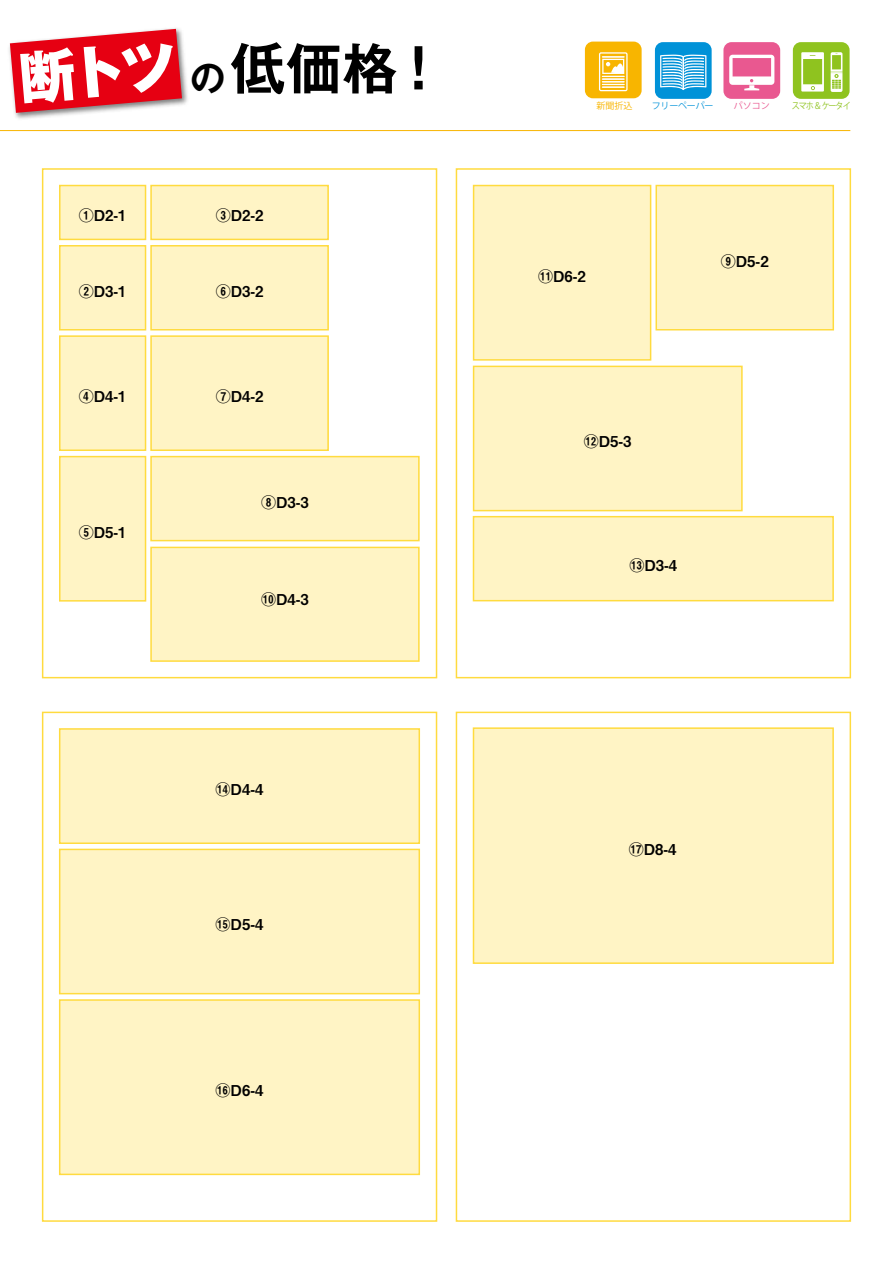
<style>
.page{position:relative;width:893px;height:1263px;background:#fff}
.page>*{position:absolute;margin:0;border:0;box-sizing:border-box;transform-origin:0 0}
.t1{font:700 54.9px "Gothic MB101 Pro De";color:#000}
.t2{font:15px "Midashi Go Pro MB31";color:#000}
.t3{font:9px "Koz Go Pr 6 N";letter-spacing:-.125em;color:#8fc31f;scale:.9 1}
.t4{font:9px "Koz Go Pr 6 N";letter-spacing:-.025em;color:#0092d8}
.t5{font:9px "Koz Go Pr 6 N";color:#f8b500}
.t6{font:9px "Koz Go Pr 6 N";color:#e95890}
.s1{font-size:36px}
</style>
<div class="page">
<div style="left:723px;top:42px;width:57px;height:57px;background:#e95890;border-radius:8px"></div>
<svg style="left:729px;top:55px;width:45px;height:35px"></svg>
<div style="left:793px;top:42px;width:57px;height:57px;background:#8fc31f;border-radius:8px"></div>
<svg style="left:801px;top:52px;width:23px;height:40px"></svg>
<svg style="left:831px;top:52px;width:11px;height:40px"></svg>
<div style="left:585px;top:42px;width:57px;height:56px;background:#f8b500;border-radius:8px"></div>
<svg style="left:599px;top:52px;width:29px;height:39px"></svg>
<div style="left:655px;top:42px;width:57px;height:57px;background:#0092d8;border-radius:8px"></div>
<svg style="left:660px;top:55px;width:46px;height:35px"></svg>
<hr style="left:0;top:130px;width:850px;height:1px;background:#f8b500">
<div style="left:456px;top:168px;width:395px;height:510px;border:2px solid #ffdb3f"></div>
<div style="left:656px;top:186px;width:177px;height:144px;background:#fff4c5"></div>
<div style="left:655px;top:185px;width:179px;height:145px;border:2px solid #ffdb3f"></div>
<div style="left:474px;top:366px;width:268px;height:145px;background:#fff4c5"></div>
<div style="left:473px;top:366px;width:270px;height:145px;border:2px solid #ffdb3f"></div>
<div style="left:473px;top:517px;width:360px;height:84px;background:#fff4c5"></div>
<div style="left:473px;top:516px;width:361px;height:85px;border:2px solid #ffdb3f"></div>
<div style="left:474px;top:186px;width:177px;height:174px;background:#fff4c5"></div>
<div style="left:473px;top:185px;width:178px;height:176px;border:2px solid #ffdb3f"></div>
<div style="left:42px;top:712px;width:395px;height:510px;border:2px solid #ffdb3f"></div>
<div style="left:60px;top:729px;width:359px;height:114px;background:#fff4c5"></div>
<div style="left:59px;top:728px;width:361px;height:116px;border:2px solid #ffdb3f"></div>
<div style="left:60px;top:849px;width:359px;height:145px;background:#fff4c5"></div>
<div style="left:59px;top:849px;width:361px;height:145px;border:2px solid #ffdb3f"></div>
<div style="left:60px;top:1000px;width:359px;height:174px;background:#fff4c5"></div>
<div style="left:59px;top:999px;width:361px;height:176px;border:2px solid #ffdb3f"></div>
<div style="left:456px;top:712px;width:395px;height:510px;border:2px solid #ffdb3f"></div>
<div style="left:473px;top:728px;width:360px;height:235px;background:#fff4c5"></div>
<div style="left:473px;top:727px;width:361px;height:237px;border:2px solid #ffdb3f"></div>
<div style="left:42px;top:168px;width:395px;height:510px;border:2px solid #ffdb3f"></div>
<div style="left:60px;top:186px;width:86px;height:53px;background:#fff4c5"></div>
<div style="left:59px;top:185px;width:87px;height:55px;border:2px solid #ffdb3f"></div>
<div style="left:151px;top:547px;width:268px;height:114px;background:#fff4c5"></div>
<div style="left:150px;top:547px;width:270px;height:115px;border:2px solid #ffdb3f"></div>
<div style="left:151px;top:457px;width:268px;height:84px;background:#fff4c5"></div>
<div style="left:150px;top:456px;width:270px;height:85px;border:2px solid #ffdb3f"></div>
<div style="left:60px;top:457px;width:86px;height:144px;background:#fff4c5"></div>
<div style="left:59px;top:456px;width:87px;height:146px;border:2px solid #ffdb3f"></div>
<div style="left:60px;top:336px;width:86px;height:114px;background:#fff4c5"></div>
<div style="left:59px;top:335px;width:87px;height:116px;border:2px solid #ffdb3f"></div>
<div style="left:60px;top:246px;width:86px;height:84px;background:#fff4c5"></div>
<div style="left:59px;top:245px;width:87px;height:85px;border:2px solid #ffdb3f"></div>
<div style="left:151px;top:246px;width:177px;height:84px;background:#fff4c5"></div>
<div style="left:150px;top:245px;width:179px;height:85px;border:2px solid #ffdb3f"></div>
<div style="left:151px;top:186px;width:177px;height:53px;background:#fff4c5"></div>
<div style="left:150px;top:185px;width:179px;height:55px;border:2px solid #ffdb3f"></div>
<div style="left:151px;top:336px;width:177px;height:114px;background:#fff4c5"></div>
<div style="left:150px;top:335px;width:179px;height:116px;border:2px solid #ffdb3f"></div>
<img style="left:9px;top:28px;width:179px;height:91px">
<svg style="left:10px;top:29px;width:172px;height:84px;background:#e52b3a"></svg>
<h1 class="t1" style="left:-7px;top:23px;width:113px">　　</h1>
<p class="t2" style="left:79px;top:204px;width:49px">①D2-1</p>
<h1 class="t1" style="left:190px;top:23px;width:258px"><span class="s1">の</span>低価格！</h1>
<p class="t2" style="left:216px;top:204px;width:49px">③D2-2</p>
<p class="t2" style="left:79px;top:279px;width:49px">②D3-1</p>
<p class="t2" style="left:216px;top:279px;width:49px">⑥D3-2</p>
<p class="t2" style="left:79px;top:384px;width:49px">④D4-1</p>
<p class="t2" style="left:216px;top:384px;width:49px">⑦D4-2</p>
<p class="t2" style="left:79px;top:520px;width:49px">⑤D5-1</p>
<p class="t2" style="left:261px;top:490px;width:49px">⑧D3-3</p>
<p class="t2" style="left:261px;top:588px;width:49px">⑩D4-3</p>
<p class="t2" style="left:216px;top:777px;width:49px">⑭D4-4</p>
<p class="t2" style="left:216px;top:913px;width:49px">⑮D5-4</p>
<p class="t2" style="left:216px;top:1078px;width:49px">⑯D6-4</p>
<p class="t5" style="left:597px;top:101px;width:38px">新聞折込</p>
<p class="t4" style="left:652px;top:101px;width:63px">フリーペーパー</p>
<p class="t6" style="left:734px;top:101px;width:38px">パソコン</p>
<p class="t3" style="left:792px;top:101px;width:67px">スマホ＆ケータイ</p>
<p class="t2" style="left:538px;top:264px;width:49px">⑪D6-2</p>
<p class="t2" style="left:721px;top:249px;width:49px">⑨D5-2</p>
<p class="t2" style="left:584px;top:430px;width:49px">⑫D5-3</p>
<p class="t2" style="left:629px;top:553px;width:49px">⑬D3-4</p>
<p class="t2" style="left:629px;top:837px;width:49px">⑰D8-4</p>
</div>
